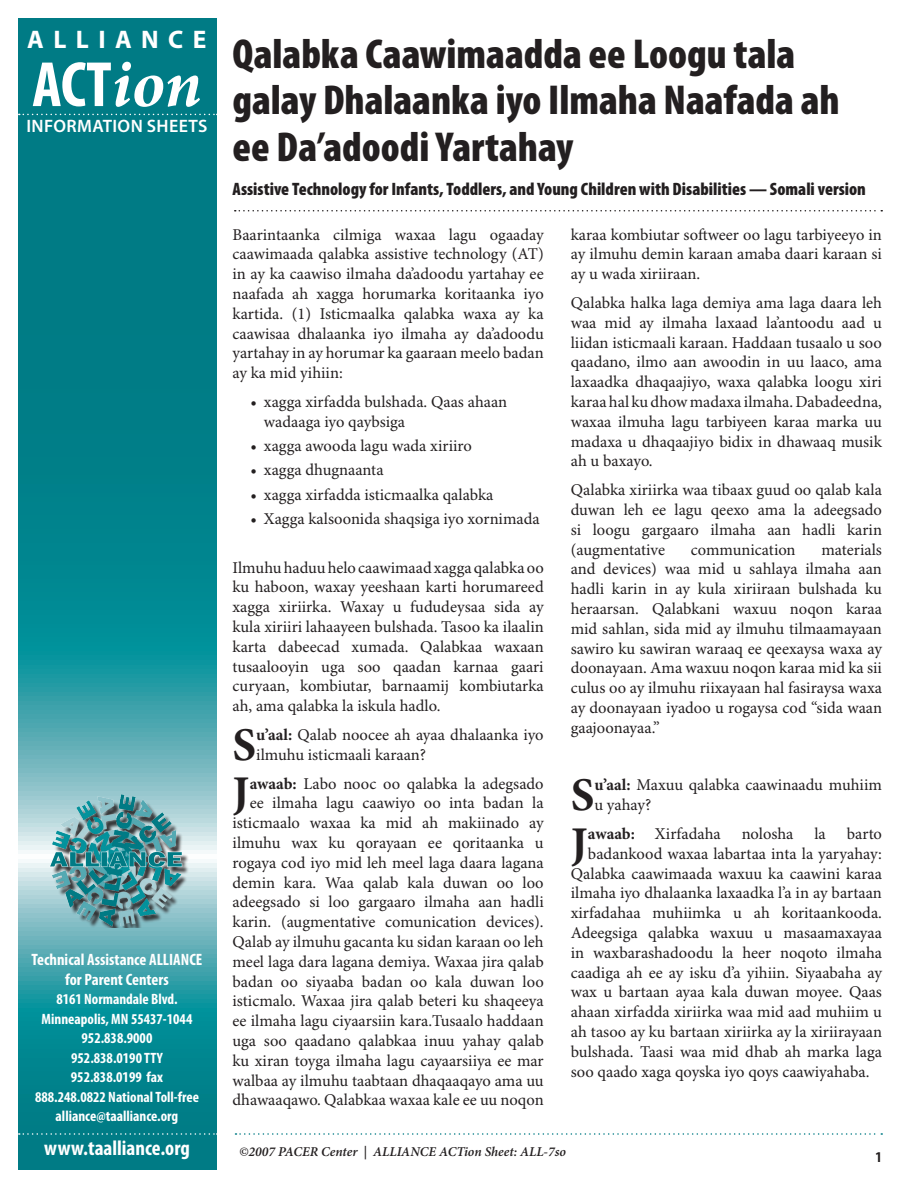
<style>
.page{position:relative;width:918px;height:1188px;background:#fff}
.page>*{position:absolute;margin:0;border:0;box-sizing:border-box;transform-origin:0 0}
.t1{font:700 condensed 64.5px "Myriad";color:#fff}
.t2{font:700 46.95px "Minion Pro";color:#231f20}
.t3{font:900 condensed 42px/46.5px "Myriad Pro";color:#231f20}
.t4{font:700 25.5px "Myriad Pro";letter-spacing:.37em;color:#fff}
.t5{font:700 condensed 21px "Myriad Pro";color:#fff}
.t6{font:900 condensed 18px "Myriad Pro";color:#231f20}
.t7{font:600 18px "Myriad Pro";letter-spacing:.02em;color:#fff}
.t8{font:16.5px/19.8px "Minion Pro";color:#231f20;text-align:justify}
.t9{font:700 condensed 16.5px/19.8px "Myriad Pro";color:#fff;text-align:center}
.t10{font:700 condensed 15px/19.5px "Myriad Pro";color:#fff;text-align:center}
.t11{font:700 condensed 15px "Myriad";color:#231f20}
.t12{font:italic 600 13.5px "Minion Pro";color:#231f20}
.s1{font-family:"Minion Pro";font-style:italic;font-stretch:normal;font-size:67.5px}
.s2{font-weight:700}
</style>
<div class="page">
<svg style="left:19px;top:18px;width:198px;height:1152px;background:#168b94"></svg>
<svg style="left:19px;top:114px;width:198px;height:1px"></svg>
<svg style="left:236px;top:1133px;width:646px;height:2px"></svg>
<svg style="left:19px;top:1133px;width:198px;height:2px"></svg>
<div style="left:51px;top:796px;width:139px;height:132px;background:#231f20;opacity:.9"></div>
<img style="left:50px;top:794px;width:133px;height:134px">
<svg style="left:235px;top:210px;width:647px;height:2px"></svg>
<h3 class="t4" style="left:27px;top:25px;width:181px">ALLIANCE</h3>
<h1 class="t1" style="left:32px;top:52px;width:171px">ACT<span class="s1">ion</span></h1>
<p class="t7" style="left:26px;top:116px;width:183px">INFORMATION SHEETS</p>
<p class="t9" style="left:32px;top:950px;width:172px">Technical Assistance ALLIANCE for Parent Centers</p>
<p class="t10" style="left:35px;top:990px;width:165px">8161 Normandale Blvd.<br>Minneapolis, MN 55437-1044<br>952.838.9000<br>952.838.0190 TTY<br>952.838.0199 fax<br>888.248.0822 National Toll-free alliance@taalliance.org</p>
<p class="t5" style="left:44px;top:1137px;width:147px">www.taalliance.org</p>
<h3 class="t3" style="left:232px;top:31px;width:609px">Qalabka Caawimaadda ee Loogu tala galay Dhalaanka iyo Ilmaha Naafada ah ee Da’adoodi Yartahay</h3>
<p class="t6" style="left:232px;top:179px;width:635px">Assistive Technology for Infants, Toddlers, and Young Children with Disabilities — Somali version</p>
<p class="t8" style="left:232px;top:225px;width:313px">Baarintaanka cilmiga waxaa lagu ogaaday caawimaada qalabka assistive technology (AT) in ay ka caawiso ilmaha da’adoodu yartahay ee naafada ah xagga horumarka koritaanka iyo kartida. (1) Isticmaalka qalabka waxa ay ka caawisaa dhalaanka iyo ilmaha ay da’adoodu yartahay in ay horumar ka gaaraan meelo badan ay ka mid yihiin:</p>
<p class="t8" style="left:264px;top:392px;width:245px;text-indent:-13px">• xagga xirfadda bulshada. Qaas ahaan wadaaga iyo qaybsiga</p>
<p class="t8" style="left:251px;top:437px;width:223px">• xagga awooda lagu wada xiriiro</p>
<p class="t8" style="left:251px;top:461px;width:135px">• xagga dhugnaanta</p>
<p class="t8" style="left:251px;top:485px;width:245px">• xagga xirfadda isticmaalka qalabka</p>
<p class="t8" style="left:251px;top:509px;width:291px">• Xagga kalsoonida shaqsiga iyo xornimada</p>
<p class="t8" style="left:232px;top:558px;width:313px">Ilmuhu haduu helo caawimaad xagga qalabka oo ku haboon, waxay yeeshaan karti horumareed xagga xiriirka. Waxay u fududeysaa sida ay kula xiriiri lahaayeen bulshada. Tasoo ka ilaalin karta dabeecad xumada. Qalabkaa waxaan tusaalooyin uga soo qaadan karnaa gaari curyaan, kombiutar, barnaamij kombiutarka ah, ama qalabka la iskula hadlo.</p>
<h2 class="t2" style="left:232px;top:717px;width:25px">S</h2>
<p class="t8" style="left:256px;top:725px;width:289px"><span class="s2">u’aal:</span> Qalab noocee ah ayaa dhalaanka iyo ilmuhu isticmaali karaan?</p>
<h2 class="t2" style="left:232px;top:765px;width:19px">J</h2>
<p class="t8" style="left:232px;top:774px;width:313px;text-align:right"><span class="s2">awaab:</span> Labo nooc oo qalabka la adegsado ee ilmaha lagu caawiyo oo inta badan la isticmaalo waxaa ka mid ah makiinado ay ilmuhu wax ku qorayaan ee qoritaanka u rogaya cod iyo mid leh meel laga daara lagana demin kara. Waa qalab kala duwan oo loo adeegsado si loo gargaaro ilmaha aan hadli karin. (augmentative comunication devices).<br>Qalab ay ilmuhu gacanta ku sidan karaan oo leh meel laga dara lagana demiya. Waxaa jira qalab badan oo siyaaba badan oo kala duwan loo isticmalo. Waxaa jira qalab beteri ku shaqeeya ee ilmaha lagu ciyaarsiin kara.Tusaalo haddaan uga soo qaadano qalabkaa inuu yahay qalab ku xiran toyga ilmaha lagu cayaarsiiya ee mar walbaa ay ilmuhu taabtaan dhaqaaqayo ama uu dhawaaqawo. Qalabkaa waxaa kale ee uu noqon</p>
<p class="t8" style="left:571px;top:225px;width:313px">karaa kombiutar softweer oo lagu tarbiyeeyo in ay ilmuhu demin karaan amaba daari karaan si ay u wada xiriiraan.</p>
<p class="t8" style="left:571px;top:293px;width:313px">Qalabka halka laga demiya ama laga daara leh waa mid ay ilmaha laxaad la’antoodu aad u liidan isticmaali karaan. Haddaan tusaalo u soo qaadano, ilmo aan awoodin in uu laaco, ama laxaadka dhaqaajiyo, waxa qalabka loogu xiri karaa hal ku dhow madaxa ilmaha. Dabadeedna, waxaa ilmuha lagu tarbiyeen karaa marka uu madaxa u dhaqaajiyo bidix in dhawaaq musik ah u baxayo.</p>
<p class="t8" style="left:571px;top:481px;width:313px">Qalabka xiriirka waa tibaax guud oo qalab kala duwan leh ee lagu qeexo ama la adeegsado si loogu gargaaro ilmaha aan hadli karin (augmentative</p>
<p class="t8" style="left:571px;top:540px;width:313px;text-indent:251px">materials and devices) waa mid u sahlaya ilmaha aan hadli karin in ay kula xiriiraan bulshada ku heraarsan. Qalabkani waxuu noqon karaa mid sahlan, sida mid ay ilmuhu tilmaamayaan sawiro ku sawiran waraaq ee qeexaysa waxa ay doonayaan. Ama waxuu noqon karaa mid ka sii culus oo ay ilmuhu riixayaan hal fasiraysa waxa ay doonayaan iyadoo u rogaysa cod “sida waan gaajoonayaa.”</p>
<p class="t8" style="left:691px;top:540px;width:106px">communication</p>
<h2 class="t2" style="left:571px;top:767px;width:25px">S</h2>
<p class="t8" style="left:594px;top:776px;width:289px"><span class="s2">u’aal:</span> Maxuu qalabka caawinaadu muhiim u yahay?</p>
<h2 class="t2" style="left:571px;top:816px;width:19px">J</h2>
<p class="t8" style="left:588px;top:824px;width:134px"><span class="s2">awaab:</span> Xirfadaha</p>
<p class="t8" style="left:742px;top:824px;width:53px">nolosha</p>
<p class="t8" style="left:814px;top:824px;width:13px">la</p>
<p class="t8" style="left:847px;top:824px;width:37px">barto</p>
<p class="t8" style="left:588px;top:844px;width:296px">badankood waxaa labartaa inta la yaryahay:</p>
<p class="t8" style="left:571px;top:864px;width:313px">Qalabka caawimaada waxuu ka caawini karaa</p>
<p class="t8" style="left:571px;top:884px;width:313px">ilmaha iyo dhalaanka laxaadka l’a in ay bartaan</p>
<p class="t8" style="left:571px;top:904px;width:313px">xirfadahaa muhiimka u ah koritaankooda.</p>
<p class="t8" style="left:571px;top:923px;width:313px">Adeegsiga qalabka waxuu u masaamaxayaa</p>
<p class="t8" style="left:571px;top:943px;width:313px">in waxbarashadoodu la heer noqoto ilmaha</p>
<p class="t8" style="left:571px;top:963px;width:313px">caadiga ah ee ay isku d’a yihiin. Siyaabaha ay</p>
<p class="t8" style="left:571px;top:983px;width:313px">wax u bartaan ayaa kala duwan moyee. Qaas</p>
<p class="t8" style="left:571px;top:1003px;width:313px">ahaan xirfadda xiriirka waa mid aad muhiim u</p>
<p class="t8" style="left:571px;top:1022px;width:313px">ah tasoo ay ku bartaan xiriirka ay la xiriirayaan</p>
<p class="t8" style="left:571px;top:1042px;width:313px">bulshada. Taasi waa mid dhab ah marka laga</p>
<p class="t8" style="left:571px;top:1062px;width:300px">soo qaado xaga qoyska iyo qoys caawiyahaba.</p>
<p class="t12" style="left:239px;top:1144px;width:328px">©2007 PACER Center | ALLIANCE ACTion Sheet: ALL-7so</p>
<p class="t11" style="left:876px;top:1149px;width:8px">1</p>
</div>
